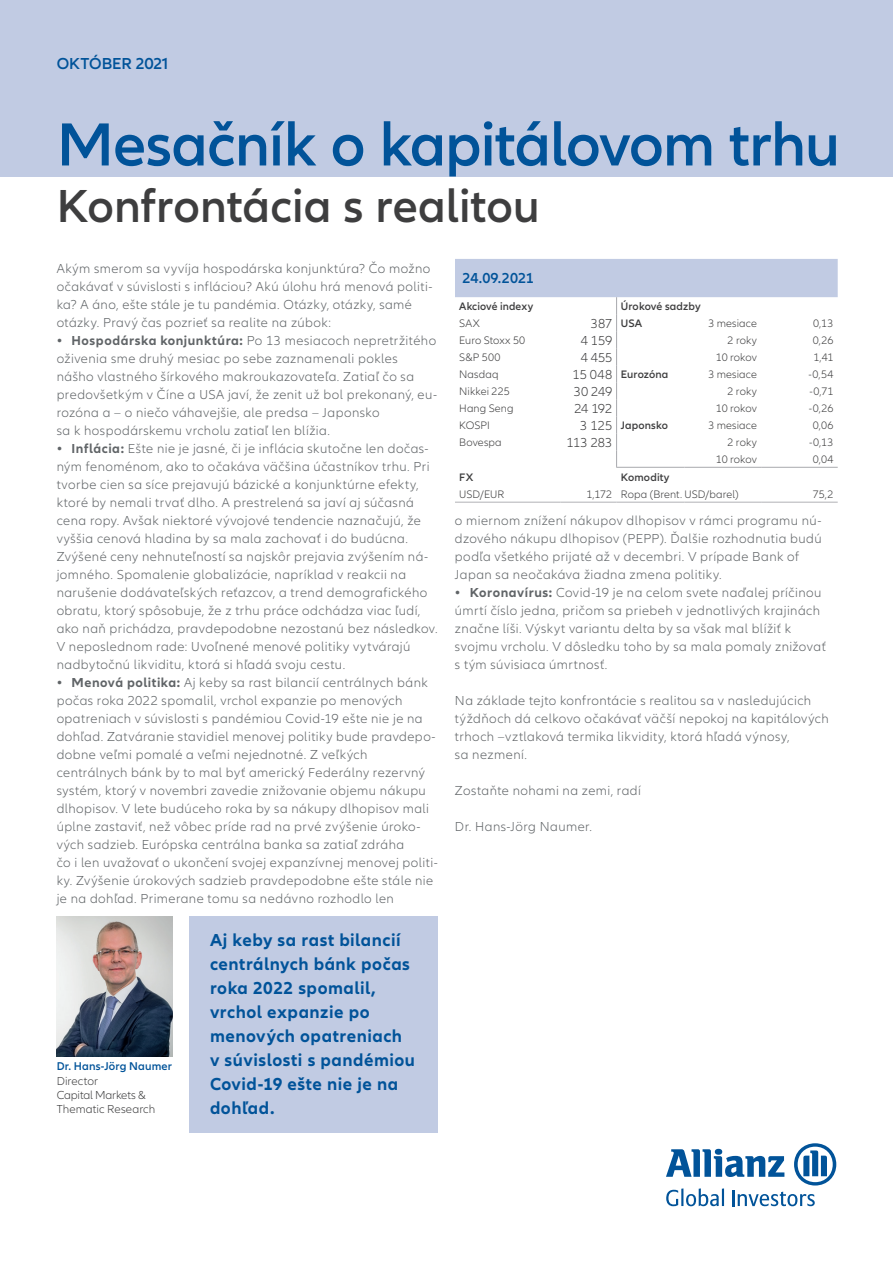
<style>
.page{position:relative;width:893px;height:1263px;background:#fff}
.page>*{position:absolute;margin:0;border:0;box-sizing:border-box;transform-origin:0 0}
.t1{font:600 63px "Allianz Neo";letter-spacing:-.015em;color:#015399}
.t2{font:600 48px "Allianz Neo";color:#3e3e3f}
.t3{font:700 18px/24px "Allianz Neo";letter-spacing:.03em;color:#015399}
.t4{font:600 16.5px "Allianz Neo";color:#015399}
.t5{font:600 15px "Allianz Neo";color:#015399}
.t6{font:300 13.5px/18px "Allianz Neo";letter-spacing:.035em;color:#606467}
.t7{font:300 13.5px "Allianz Neo";letter-spacing:-.01em;color:#3e3e3f}
.t8{font:300 12px/14.4px "Allianz Neo";color:#3e3e3f}
.t9{font:600 11.7px "Allianz Neo";letter-spacing:.015em;color:#015399}
.t10{font:300 11.25px "Allianz Neo";letter-spacing:.01em;color:#3e3e3f}
.t11{font:600 11.25px "Allianz Neo";letter-spacing:.01em;color:#3e3e3f}
.s1{font-weight:700}
.s2{font-weight:600;font-size:11.25px}
.s3{font-weight:300;font-size:13.5px}
</style>
<div class="page">
<svg style="left:666px;top:1143px;width:170px;height:63px"></svg>
<svg style="left:455px;top:259px;width:383px;height:208px"></svg>
<hr style="left:455px;top:502px;width:105px;height:1px;background:#b0b1b5">
<hr style="left:560px;top:502px;width:57px;height:1px;background:#b0b1b5">
<hr style="left:617px;top:502px;width:68px;height:1px;background:#b0b1b5">
<hr style="left:685px;top:502px;width:76px;height:1px;background:#b0b1b5">
<hr style="left:761px;top:502px;width:77px;height:1px;background:#b0b1b5">
<hr style="left:616px;top:467px;width:69px;height:1px;background:#a8a9ad">
<hr style="left:685px;top:467px;width:76px;height:1px;background:#a8a9ad">
<hr style="left:761px;top:467px;width:77px;height:1px;background:#a8a9ad">
<div style="left:189px;top:916px;width:249px;height:216px;background:#c1cbe3"></div>
<img style="left:57px;top:916px;width:115px;height:140px">
<div style="left:0;top:0;width:893px;height:176px;background:#c1cbe3"></div>
<p class="t4" style="left:57px;top:54px;width:114px">OKTÓBER 2021</p>
<h1 class="t1" style="left:57px;top:108px;width:785px">Mesačník o kapitálovom trhu</h1>
<h2 class="t2" style="left:57px;top:179px;width:484px">Konfrontácia s realitou</h2>
<p class="t6" style="left:57px;top:260px;width:377px">Akým smerom sa vyvíja hospodárska konjunktúra? Čo možno očakávať v súvislosti s infláciou? Akú úlohu hrá menová politi&shy;ka? A áno, ešte stále je tu pandémia. Otázky, otázky, samé otázky. Pravý čas pozrieť sa realite na zúbok:</p>
<p class="t6" style="left:57px;top:332px;width:382px"><span class="s1">• Hospodárska konjunktúra:</span> Po 13 mesiacoch nepretržitého oživenia sme druhý mesiac po sebe zaznamenali pokles nášho vlastného šírkového makroukazovateľa. Zatiaľ čo sa predovšetkým v Číne a USA javí, že zenit už bol prekonaný, eu&shy;rozóna a – o niečo váhavejšie, ale predsa – Japonsko<br>sa k hospodárskemu vrcholu zatiaľ len blížia.</p>
<p class="t6" style="left:57px;top:440px;width:382px"><span class="s1">• Inflácia:</span> Ešte nie je jasné, či je inflácia skutočne len dočas&shy;ným fenoménom, ako to očakáva väčšina účastníkov trhu. Pri tvorbe cien sa síce prejavujú bázické a konjunktúrne efekty, ktoré by nemali trvať dlho. A prestrelená sa javí aj súčasná cena ropy. Avšak niektoré vývojové tendencie naznačujú, že vyššia cenová hladina by sa mala zachovať i do budúcna.<br>Zvýšené ceny nehnuteľností sa najskôr prejavia zvýšením ná&shy;jomného. Spomalenie globalizácie, napríklad v reakcii na narušenie dodávateľských reťazcov, a trend demografického obratu, ktorý spôsobuje, že z trhu práce odchádza viac ľudí, ako naň prichádza, pravdepodobne nezostanú bez následkov.<br>V neposlednom rade: Uvoľnené menové politiky vytvárajú nadbytočnú likviditu, ktorá si hľadá svoju cestu.</p>
<p class="t6" style="left:57px;top:673px;width:383px"><span class="s1">• Menová politika:</span> Aj keby sa rast bilancií centrálnych bánk počas roka 2022 spomalil, vrchol expanzie po menových opatreniach v súvislosti s pandémiou Covid-19 ešte nie je na dohľad. Zatváranie stavidiel menovej politiky bude pravdepo&shy;dobne veľmi pomalé a veľmi nejednotné. Z veľkých centrálnych bánk by to mal byť americký Federálny rezervný systém, ktorý v novembri zavedie znižovanie objemu nákupu dlhopisov. V lete budúceho roka by sa nákupy dlhopisov mali úplne zastaviť, než vôbec príde rad na prvé zvýšenie úroko&shy;vých sadzieb. Európska centrálna banka sa zatiaľ zdráha<br>čo i len uvažovať o ukončení svojej expanzívnej menovej politi&shy;ky. Zvýšenie úrokových sadzieb pravdepodobne ešte stále nie je na dohľad. Primerane tomu sa nedávno rozhodlo len</p>
<p class="t9" style="left:57px;top:1060px;width:117px">Dr. Hans-Jörg Naumer</p>
<p class="t8" style="left:57px;top:1074px;width:100px">Director<br>Capital Markets &amp;<br>Thematic Research</p>
<h3 class="t3" style="left:210px;top:928px;width:206px">Aj keby sa rast bilancií centrálnych bánk počas roka 2022 spomalil, vrchol expanzie po menových opatreniach v súvislosti s pandémiou<br>Covid-19 ešte nie je na dohľad.</h3>
<p class="t5" style="left:463px;top:269px;width:73px">24.09.2021</p>
<p class="t11" style="left:459px;top:300px;width:76px">Akciové indexy</p>
<p class="t11" style="left:621px;top:300px;width:81px">Úrokové sadzby</p>
<p class="t10" style="left:459px;top:317px;width:22px">SAX</p>
<p class="t7" style="left:591px;top:316px;width:53px">387 <span class="s2">USA</span></p>
<p class="t10" style="left:708px;top:317px;width:50px">3 mesiace</p>
<p class="t10" style="left:813px;top:317px;width:22px">0,13</p>
<p class="t10" style="left:459px;top:334px;width:68px">Euro Stoxx 50</p>
<p class="t7" style="left:581px;top:333px;width:33px">4 159</p>
<p class="t10" style="left:727px;top:334px;width:31px">2 roky</p>
<p class="t10" style="left:813px;top:334px;width:22px">0,26</p>
<p class="t10" style="left:459px;top:351px;width:43px">S&amp;P 500</p>
<p class="t7" style="left:581px;top:350px;width:33px">4 455</p>
<p class="t10" style="left:716px;top:351px;width:42px">10 rokov</p>
<p class="t10" style="left:813px;top:351px;width:21px">1,41</p>
<p class="t10" style="left:459px;top:368px;width:41px">Nasdaq</p>
<p class="t11" style="left:572px;top:368px;width:97px"><span class="s3">15 048</span> Eurozóna</p>
<p class="t10" style="left:708px;top:368px;width:50px">3 mesiace</p>
<p class="t10" style="left:809px;top:368px;width:26px">-0,54</p>
<p class="t10" style="left:459px;top:385px;width:52px">Nikkei 225</p>
<p class="t7" style="left:574px;top:384px;width:40px">30 249</p>
<p class="t10" style="left:727px;top:385px;width:31px">2 roky</p>
<p class="t10" style="left:809px;top:385px;width:26px">-0,71</p>
<p class="t10" style="left:459px;top:402px;width:56px">Hang Seng</p>
<p class="t7" style="left:574px;top:401px;width:39px">24 192</p>
<p class="t10" style="left:716px;top:402px;width:42px">10 rokov</p>
<p class="t10" style="left:809px;top:402px;width:26px">-0,26</p>
<p class="t10" style="left:459px;top:419px;width:32px">KOSPI</p>
<p class="t11" style="left:580px;top:419px;width:89px"><span class="s3">3 125</span> Japonsko</p>
<p class="t10" style="left:708px;top:419px;width:50px">3 mesiace</p>
<p class="t10" style="left:813px;top:419px;width:22px">0,06</p>
<p class="t10" style="left:459px;top:436px;width:44px">Bovespa</p>
<p class="t7" style="left:566px;top:435px;width:47px">113 283</p>
<p class="t10" style="left:727px;top:436px;width:31px">2 roky</p>
<p class="t10" style="left:809px;top:436px;width:26px">-0,13</p>
<p class="t10" style="left:716px;top:453px;width:42px">10 rokov</p>
<p class="t10" style="left:813px;top:453px;width:22px">0,04</p>
<p class="t11" style="left:459px;top:470px;width:16px">FX</p>
<p class="t11" style="left:621px;top:470px;width:50px">Komodity</p>
<p class="t10" style="left:459px;top:488px;width:47px">USD/EUR</p>
<p class="t10" style="left:586px;top:488px;width:154px">1,172 Ropa (Brent. USD/barel)</p>
<p class="t10" style="left:813px;top:488px;width:22px">75,2</p>
<p class="t6" style="left:455px;top:511px;width:368px">o miernom znížení nákupov dlhopisov v rámci programu nú&shy;dzového nákupu dlhopisov (PEPP). Ďalšie rozhodnutia budú podľa všetkého prijaté až v decembri. V prípade Bank of Japan sa neočakáva žiadna zmena politiky.</p>
<p class="t6" style="left:455px;top:583px;width:372px"><span class="s1">• Koronavírus:</span> Covid-19 je na celom svete naďalej príčinou úmrtí číslo jedna, pričom sa priebeh v jednotlivých krajinách značne líši. Výskyt variantu delta by sa však mal blížiť k svojmu vrcholu. V dôsledku toho by sa mala pomaly znižovať s tým súvisiaca úmrtnosť.</p>
<p class="t6" style="left:455px;top:691px;width:375px">Na základe tejto konfrontácie s realitou sa v nasledujúcich týždňoch dá celkovo očakávať väčší nepokoj na kapitálových trhoch –vztlaková termika likvidity, ktorá hľadá výnosy,<br>sa nezmení.</p>
<p class="t6" style="left:455px;top:781px;width:187px">Zostaňte nohami na zemi, radí</p>
<p class="t6" style="left:455px;top:817px;width:139px">Dr. Hans-Jörg Naumer.</p>
</div>
